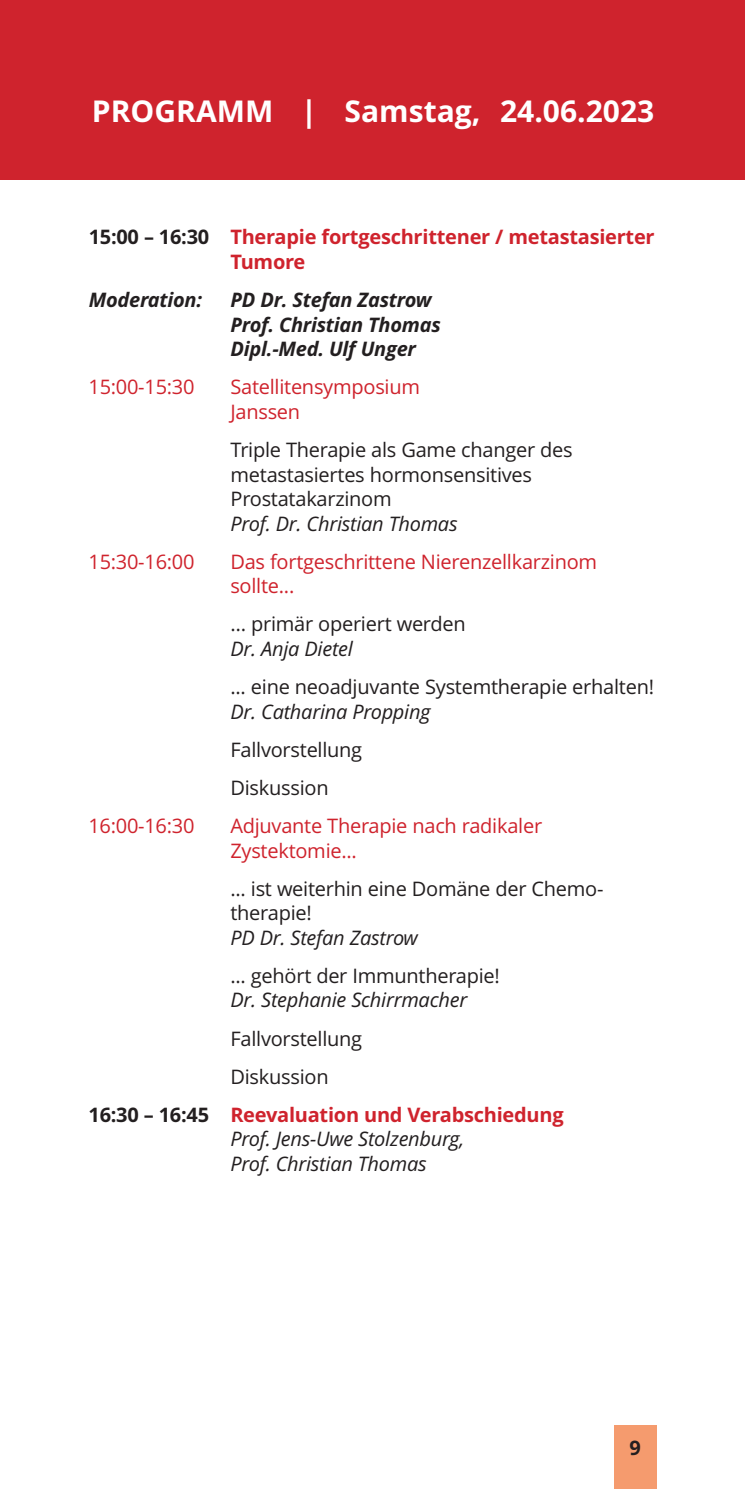
<style>
.page{position:relative;width:745px;height:1489px;background:#fff}
.page>*{position:absolute;margin:0;border:0;box-sizing:border-box;transform-origin:0 0}
.t1{font:700 30px "Open Sans";color:#fff}
.t2{font:20px/24.5px "Open Sans";letter-spacing:-.015em;color:#231f20}
.t3{font:20px/24.5px "Open Sans";letter-spacing:-.015em;color:#cf232d}
.t4{font:italic 20px/24.5px "Open Sans";letter-spacing:-.015em;color:#231f20}
.t5{font:700 20px/24.5px "Open Sans";letter-spacing:-.015em;color:#cf232d}
.t6{font:italic 700 20px/24.5px "Open Sans";letter-spacing:-.015em;color:#231f20}
.t7{font:700 20px "Open Sans";letter-spacing:-.015em;color:#231f20}
</style>
<div class="page">
<div style="left:0;top:0;width:744px;height:180px;background:#cf232d"></div>
<div style="left:613px;top:1424px;width:43px;height:64px;background:#f59b6e"></div>
<h1 class="t1" style="left:92px;top:99px;width:563px">PROGRAMM | Samstag, 24.06.2023</h1>
<p class="t7" style="left:89px;top:229px;width:122px">15:00 – 16:30</p>
<p class="t5" style="left:230px;top:227px;width:425px">Therapie fortgeschrittener / metastasierter<br>Tumore</p>
<p class="t6" style="left:89px;top:289px;width:115px">Moderation:</p>
<p class="t6" style="left:230px;top:289px;width:212px">PD Dr. Stefan Zastrow<br>Prof. Christian Thomas<br>Dipl.-Med. Ulf Unger</p>
<p class="t3" style="left:88px;top:377px;width:107px">15:00-15:30</p>
<p class="t3" style="left:230px;top:377px;width:191px">Satellitensymposium<br>Janssen</p>
<p class="t2" style="left:230px;top:439px;width:343px">Triple Therapie als Game changer des metastasiertes hormonsensitives<br>Prostatakarzinom</p>
<p class="t4" style="left:230px;top:513px;width:228px">Prof. Dr. Christian Thomas</p>
<p class="t3" style="left:88px;top:551px;width:107px">15:30-16:00</p>
<p class="t3" style="left:230px;top:551px;width:368px">Das fortgeschrittene Nierenzellkarzinom sollte...</p>
<p class="t2" style="left:230px;top:614px;width:236px">… primär operiert werden</p>
<p class="t4" style="left:230px;top:638px;width:124px">Dr. Anja Dietel</p>
<p class="t2" style="left:230px;top:676px;width:425px">... eine neoadjuvante Systemtherapie erhalten!</p>
<p class="t4" style="left:230px;top:701px;width:201px">Dr. Catharina Propping</p>
<p class="t2" style="left:230px;top:732px;width:133px;line-height:38.2px">Fallvorstellung<br>Diskussion</p>
<p class="t3" style="left:88px;top:815px;width:107px">16:00-16:30</p>
<p class="t3" style="left:230px;top:815px;width:313px">Adjuvante Therapie nach radikaler<br>Zystektomie...</p>
<p class="t7" style="left:88px;top:1106px;width:122px">16:30 – 16:45</p>
<p class="t2" style="left:230px;top:878px;width:374px">... ist weiterhin eine Domäne der Chemo&shy;therapie!</p>
<p class="t4" style="left:230px;top:927px;width:189px">PD Dr. Stefan Zastrow</p>
<p class="t2" style="left:230px;top:965px;width:271px">... gehört der Immuntherapie!</p>
<p class="t4" style="left:230px;top:989px;width:238px">Dr. Stephanie Schirrmacher</p>
<p class="t2" style="left:230px;top:1021px;width:133px;line-height:38.2px">Fallvorstellung<br>Diskussion</p>
<p class="t5" style="left:230px;top:1104px;width:334px">Reevaluation und Verabschiedung</p>
<p class="t4" style="left:230px;top:1128px;width:235px">Prof. Jens-Uwe Stolzenburg,<br>Prof. Christian Thomas</p>
<p class="t7" style="left:629px;top:1439px;width:13px">9</p>
</div>
